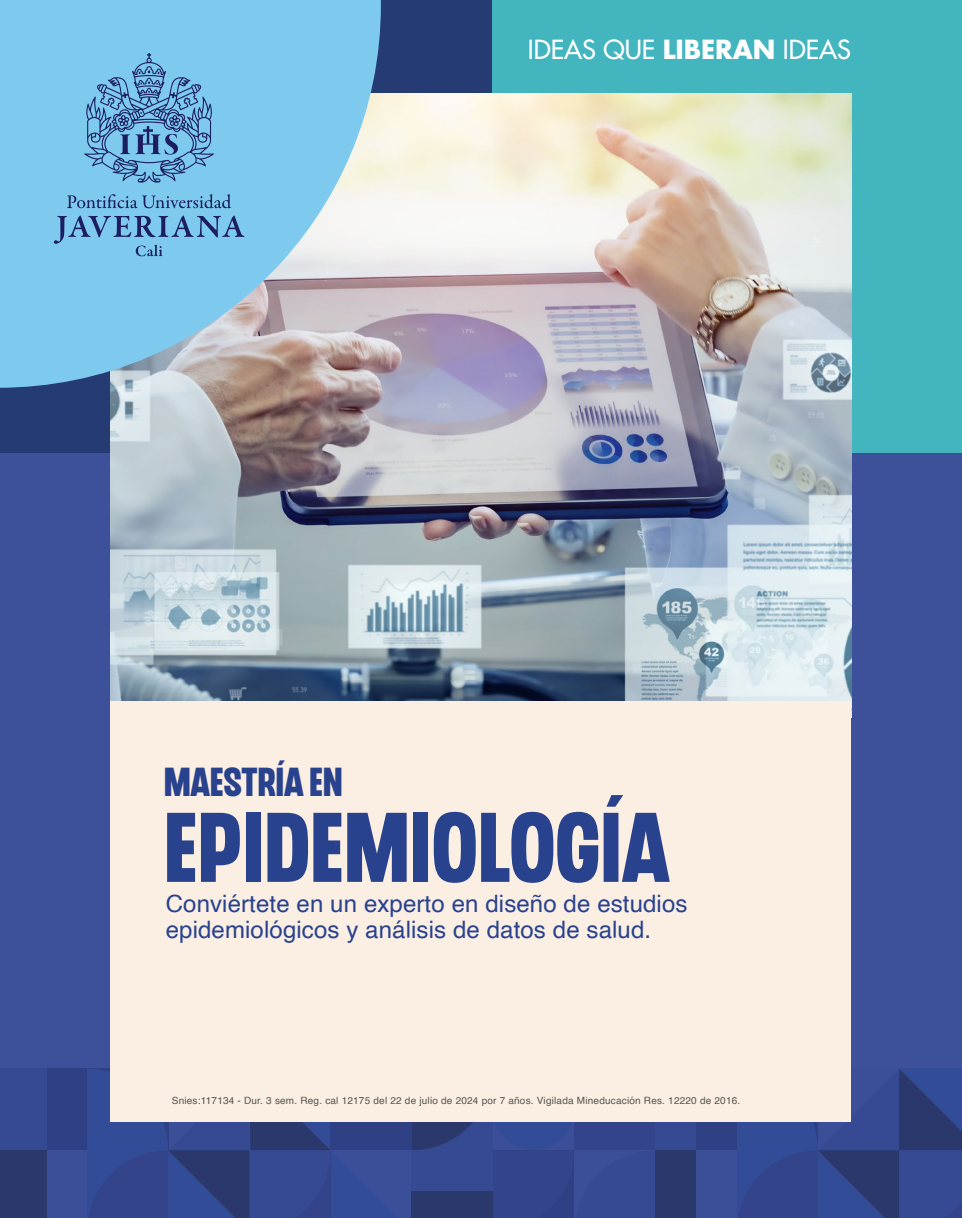
<style>
.page{position:relative;width:962px;height:1218px;background:#fff}
.page>*{position:absolute;margin:0;border:0;box-sizing:border-box;transform-origin:0 0}
.t1{font:98.6px "CHEDROS";color:#28428e}
.t2{font:40.4px "CHEDROS";letter-spacing:-.01em;color:#28428e}
.t3{font:500 25.6px "Futura Std";color:#fff}
.t4{font:24px/26px "Helvetica";letter-spacing:.005em;color:#28428e}
.t5{font:10px "Helvetica";letter-spacing:.02em;color:#535552}
.s1{font-weight:700}
</style>
<div class="page">
<div style="left:0;top:0;width:962px;height:763px;background:#243b74"></div>
<div style="left:493px;top:0;width:469px;height:796px;background:#42b5bf"></div>
<div style="left:0;top:454px;width:962px;height:764px;background:#3c519a"></div>
<div style="left:0;top:1150px;width:46px;height:68px;background:#2a386c"></div>
<div style="left:46px;top:1069px;width:41px;height:81px;background:#2f4084"></div>
<div style="left:0;top:1069px;width:46px;height:81px;background:#364a94"></div>
<svg style="left:88px;top:1069px;width:567px;height:149px"></svg>
<div style="left:655px;top:1150px;width:41px;height:68px;background:#2a386c"></div>
<svg style="left:737px;top:1069px;width:225px;height:149px"></svg>
<div style="left:696px;top:1069px;width:41px;height:81px;background:#2f4084"></div>
<div style="left:655px;top:1069px;width:41px;height:81px;background:#364a94"></div>
<img style="left:111px;top:93px;width:740px;height:608px">
<div style="left:111px;top:701px;width:740px;height:420px;background:#fbeee2"></div>
<svg style="left:0;top:0;width:381px;height:388px;fill:#7ecaee"></svg>
<svg style="left:54px;top:53px;width:191px;height:203px"></svg>
<h3 class="t3" style="left:528px;top:33px;width:325px">IDEAS QUE <span class="s1">LIBERAN</span> IDEAS</h3>
<h2 class="t2" style="left:164px;top:759px;width:181px">MAESTRÍA EN</h2>
<h1 class="t1" style="left:164px;top:791px;width:508px">EPIDEMIOLOGÍA</h1>
<h3 class="t4" style="left:166px;top:891px;width:523px">Conviértete en un experto en diseño de estudios epidemiológicos y análisis de datos de salud.</h3>
<p class="t5" style="left:172px;top:1092px;width:570px">Snies:117134 - Dur. 3 sem. Reg. cal 12175 del 22 de julio de 2024 por 7 años. Vigilada Mineducación Res. 12220 de 2016.</p>
</div>
